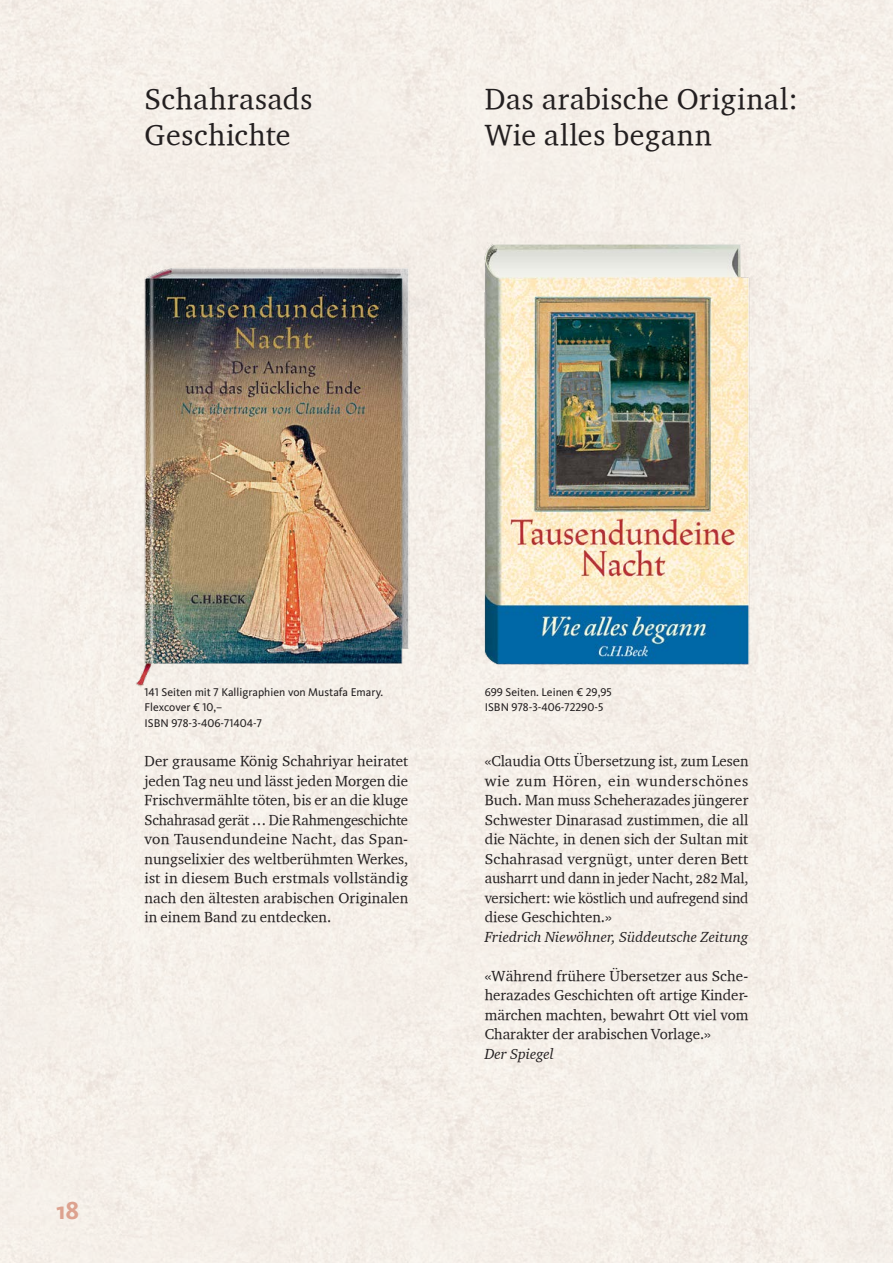
<style>
.page{position:relative;width:893px;height:1263px;background:#fff}
.page>*{position:absolute;margin:0;border:0;box-sizing:border-box;transform-origin:0 0}
.t1{font:30px/36px "Charter OSITCTT";letter-spacing:.02em;color:#231f20}
.t2{font:700 25.5px "Kievit Pro";color:#dda28f}
.t3{font:15px/19.5px "Charter OSITCTT";color:#231f20;text-align:justify}
.t4{font:15px "Charter OSITCTT Italic";color:#231f20}
.t5{font:11.7px/15.8px "Kievit Pro";color:#231f20}
</style>
<div class="page">
<img style="left:128px;top:254px;width:289px;height:437px">
<img style="left:477px;top:231px;width:280px;height:439px">
<h1 class="t1" style="left:145px;top:80px;width:169px">Schahrasads<br>Geschichte</h1>
<h1 class="t1" style="left:485px;top:80px;width:315px">Das arabische Original:<br>Wie alles begann</h1>
<p class="t5" style="left:145px;top:684px;width:240px">141 Seiten mit 7 Kalligraphien von Mustafa Emary.<br>Flexcover € 10,–<br>ISBN 978-3-406-71404-7</p>
<p class="t3" style="left:145px;top:751px;width:265px">Der grausame König Schahriyar heiratet jeden Tag neu und lässt jeden Morgen die Frischvermählte töten, bis er an die kluge Schahrasad gerät … Die Rahmengeschichte von Tausendundeine Nacht, das Span&shy;nungselixier des weltberühmten Werkes, ist in diesem Buch erstmals vollständig nach den ältesten arabischen Originalen in einem Band zu entdecken.</p>
<h2 class="t2" style="left:56px;top:1195px;width:24px">18</h2>
<p class="t5" style="left:485px;top:684px;width:128px">699 Seiten. Leinen € 29,95<br>ISBN 978-3-406-72290-5</p>
<p class="t3" style="left:485px;top:751px;width:265px">«Claudia Otts Übersetzung ist, zum Lesen wie zum Hören, ein wunderschönes Buch. Man muss Scheherazades jüngerer Schwester Dinarasad zustimmen, die all die Nächte, in denen sich der Sultan mit Schahrasad vergnügt, unter deren Bett ausharrt und dann in jeder Nacht, 282 Mal, versichert: wie köstlich und aufregend sind diese Geschichten.»</p>
<p class="t4" style="left:485px;top:927px;width:265px">Friedrich Niewöhner, Süddeutsche Zeitung</p>
<p class="t3" style="left:485px;top:965px;width:265px">«Während frühere Übersetzer aus Sche&shy;herazades Geschichten oft artige Kinder&shy;märchen machten, bewahrt Ott viel vom Charakter der arabischen Vorlage.»</p>
<p class="t4" style="left:485px;top:1044px;width:71px">Der Spiegel</p>
</div>
